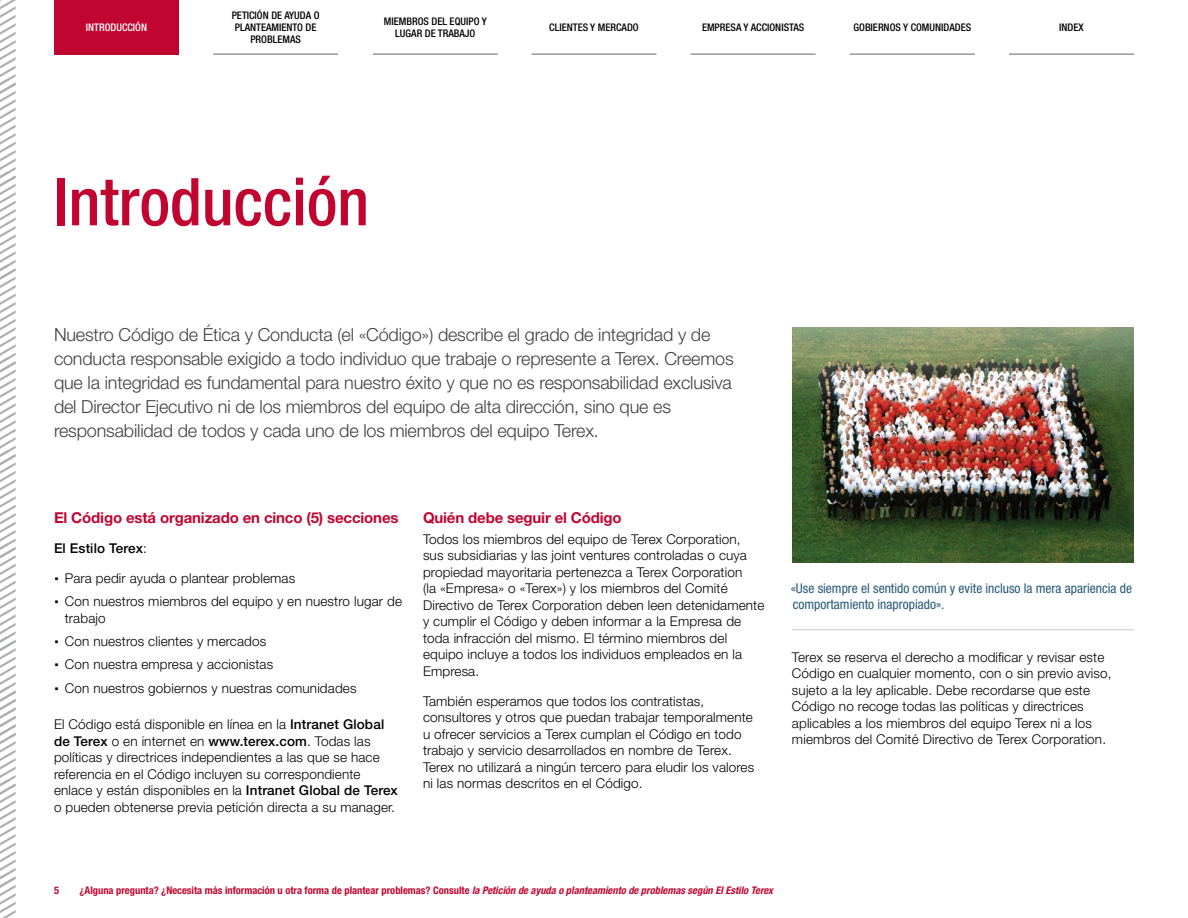
<style>
.page{position:relative;width:1188px;height:918px;background:#fff}
.page>*{position:absolute;margin:0;border:0;box-sizing:border-box;transform-origin:0 0}
.t1{font:500 condensed 66px "Helvetica Neue LT Std";color:#c00630}
.t2{font:300 18px/24px "Helvetica Neue LT Std";letter-spacing:-.01em;color:#414042}
.t3{font:700 15px "Helvetica Neue LT Std";letter-spacing:-.01em;color:#c00630}
.t4{font:300 13.5px/16.5px "Helvetica Neue LT Std";letter-spacing:.01em;color:#000}
.t5{font:condensed 13.5px/16.2px "Helvetica Neue LT Std";color:#265a78}
.t6{font:500 13.5px "Helvetica Neue LT Std";letter-spacing:.01em;color:#000}
.t7{font:700 condensed 10.5px "Helvetica Neue LT Std";color:#c00630}
.t8{font:500 condensed 10.5px/12px "Helvetica Neue LT Std";color:#000;text-align:center}
.t9{font:500 condensed 10.5px "Helvetica Neue LT Std";color:#fff}
.s1{font-weight:300}
.s2{font-family:"Geogrotesque"}
.s3{font-weight:500}
.s4{font-style:italic}
</style>
<div class="page">
<hr style="left:792px;top:629px;width:342px;height:1px;background:#c7c8ca">
<img style="left:792px;top:328px;width:342px;height:234px">
<hr style="left:213px;top:54px;width:125px;height:1px;background:#636466">
<hr style="left:691px;top:54px;width:125px;height:1px;background:#636466">
<hr style="left:532px;top:54px;width:124px;height:1px;background:#636466">
<hr style="left:1009px;top:54px;width:125px;height:1px;background:#636466">
<hr style="left:850px;top:54px;width:125px;height:1px;background:#636466">
<hr style="left:373px;top:54px;width:125px;height:1px;background:#636466">
<svg style="left:0;top:0;width:16px;height:918px"></svg>
<div style="left:54px;top:0;width:125px;height:55px;background:#c00630"></div>
<p class="t9" style="left:86px;top:21px;width:63px">INTRODUCCIÓN</p>
<p class="t8" style="left:232px;top:9px;width:89px">PETICIÓN DE AYUDA O<br>PLANTEAMIENTO DE<br>PROBLEMAS</p>
<p class="t8" style="left:384px;top:15px;width:104px">MIEMBROS DEL EQUIPO Y<br>LUGAR DE TRABAJO</p>
<h1 class="t1" style="left:54px;top:163px;width:317px">Introducción</h1>
<p class="t8" style="left:549px;top:21px;width:91px">CLIENTES Y MERCADO</p>
<p class="t8" style="left:702px;top:21px;width:104px">EMPRESA Y ACCIONISTAS</p>
<p class="t8" style="left:854px;top:21px;width:119px">GOBIERNOS Y COMUNIDADES</p>
<p class="t8" style="left:1059px;top:21px;width:26px">INDEX</p>
<p class="t2" style="left:54px;top:322px;width:681px">Nuestro Código de Ética y Conducta (el «Código») describe el grado de integridad y de conducta responsable exigido a todo individuo que trabaje o represente a Terex. Creemos que la integridad es fundamental para nuestro éxito y que no es responsabilidad exclusiva del Director Ejecutivo ni de los miembros del equipo de alta dirección, sino que es responsabilidad de todos y cada uno de los miembros del equipo Terex.</p>
<p class="t3" style="left:54px;top:508px;width:346px">El Código está organizado en cinco (5) secciones</p>
<p class="t6" style="left:54px;top:540px;width:94px">El Estilo Terex<span class="s1">:</span></p>
<p class="t4" style="left:54px;top:566px;width:350px;line-height:23.2px"><span class="s2">Δ</span> Para pedir ayuda o plantear problemas<br><span class="s2">Δ</span> Con nuestros miembros del equipo y en nuestro lugar de</p>
<p class="t4" style="left:54px;top:606px;width:304px;line-height:23.2px;text-indent:11px">trabajo<br><span class="s2">Δ</span> Con nuestros clientes y mercados<br><span class="s2">Δ</span> Con nuestra empresa y accionistas<br><span class="s2">Δ</span> Con nuestros gobiernos y nuestras comunidades</p>
<p class="t4" style="left:54px;top:716px;width:345px">El Código está disponible en línea en la <span class="s3">Intranet Global de Terex</span> o en internet en <span class="s3">www.terex.com</span>. Todas las políticas y directrices independientes a las que se hace referencia en el Código incluyen su correspondiente enlace y están disponibles en la <span class="s3">Intranet Global de Terex </span>o pueden obtenerse previa petición directa a su manager.</p>
<p class="t3" style="left:423px;top:508px;width:200px">Quién debe seguir el Código</p>
<p class="t4" style="left:423px;top:531px;width:343px">Todos los miembros del equipo de Terex Corporation, sus subsidiarias y las joint ventures controladas o cuya propiedad mayoritaria pertenezca a Terex Corporation<br>(la «Empresa» o «Terex») y los miembros del Comité Directivo de Terex Corporation deben leen detenidamente y cumplir el Código y deben informar a la Empresa de toda infracción del mismo. El término miembros del equipo incluye a todos los individuos empleados en la Empresa.</p>
<p class="t4" style="left:423px;top:693px;width:333px">También esperamos que todos los contratistas, consultores y otros que puedan trabajar temporalmente u ofrecer servicios a Terex cumplan el Código en todo trabajo y servicio desarrollados en nombre de Terex.<br>Terex no utilizará a ningún tercero para eludir los valores ni las normas descritos en el Código.</p>
<p class="t5" style="left:791px;top:580px;width:343px">«Use siempre el sentido común y evite incluso la mera apariencia de comportamiento inapropiado».</p>
<p class="t4" style="left:792px;top:648px;width:321px">Terex se reserva el derecho a modificar y revisar este Código en cualquier momento, con o sin previo aviso, sujeto a la ley aplicable. Debe recordarse que este Código no recoge todas las políticas y directrices aplicables a los miembros del equipo Terex ni a los miembros del Comité Directivo de Terex Corporation.</p>
<p class="t7" style="left:54px;top:884px;width:7px">5</p>
<p class="t7" style="left:80px;top:884px;width:695px">¿Alguna pregunta? ¿Necesita más información u otra forma de plantear problemas? Consulte <span class="s4">la Petición de ayuda o planteamiento de problemas según El Estilo Terex</span></p>
</div>
